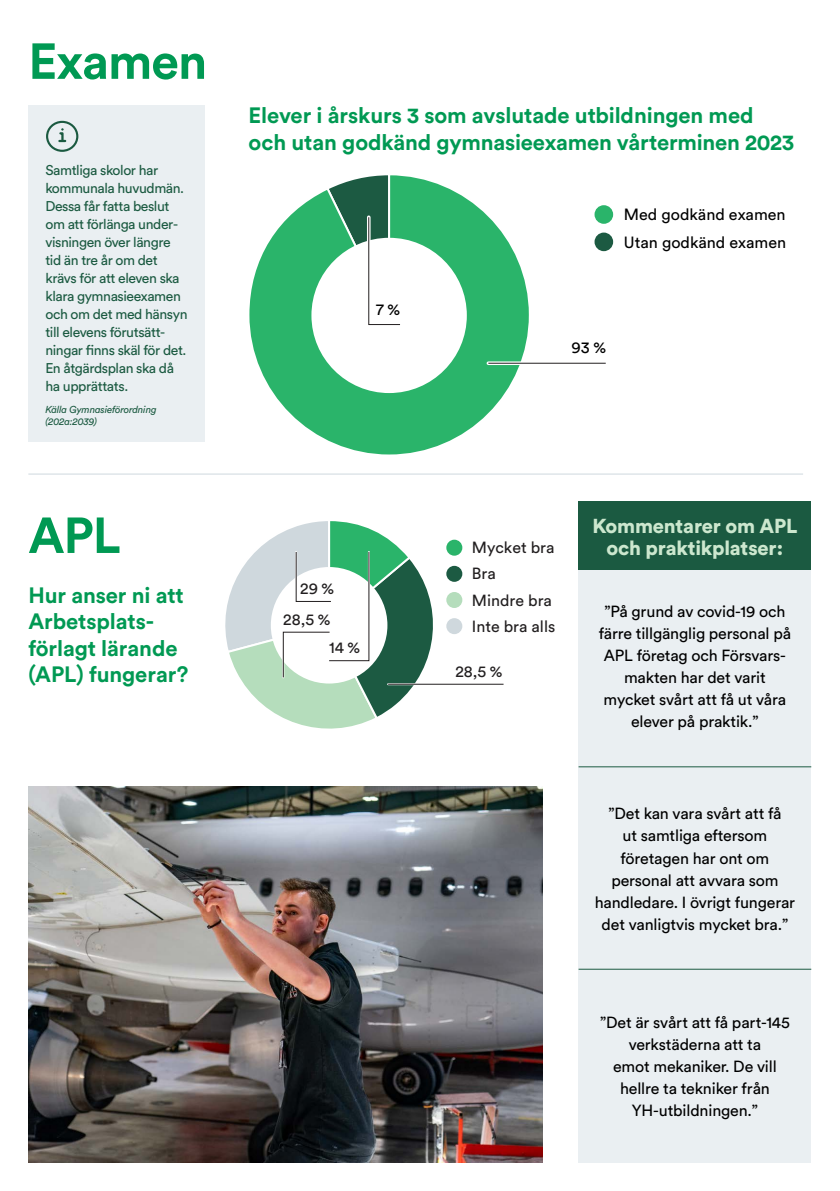
<style>
.page{position:relative;width:840px;height:1191px;background:#fff}
.page>*{position:absolute;margin:0;border:0;box-sizing:border-box;transform-origin:0 0}
.t1{font:700 50px "Circular Std";letter-spacing:-.02em;color:#009953}
.t2{font:700 22px/26.4px "Circular Std";letter-spacing:-.005em;color:#009953}
.t3{font:900 20px/22px "Circular Std";letter-spacing:-.01em;color:#cce7ce;text-align:center}
.t4{font:16.2px "Circular Std";color:#000}
.t5{font:16px/22px "Circular Std";letter-spacing:-.01em;color:#000;text-align:center}
.t6{font:16px/26.2px "Circular Std";color:#221f20}
.t7{font:14px/18px "Circular Std";letter-spacing:-.03em;color:#1b5a41}
.t8{font:italic 10px/12px "Circular Std";letter-spacing:-.02em;color:#1b5a41}
</style>
<div class="page">
<div style="left:578px;top:564px;width:232px;height:598px;background:#eaeff2"></div>
<hr style="left:578px;top:766px;width:232px;height:1px;background:#1b5a41">
<hr style="left:578px;top:968px;width:232px;height:1px;background:#1b5a41">
<div style="left:578px;top:502px;width:232px;height:68px;background:#1b5a41"></div>
<img style="left:28px;top:787px;width:514px;height:375px">
<hr style="left:28px;top:473px;width:774px;height:1px;background:#ced8de">
<div style="left:28px;top:105px;width:177px;height:336px;background:#eaeff2"></div>
<svg style="left:58px;top:128px;width:7px;height:14px"></svg>
<div style="left:46px;top:121px;width:32px;height:31px;border:2px solid #1b5a41;border-radius:50%"></div>
<svg style="left:225px;top:521px;width:278px;height:208px"></svg>
<svg style="left:249px;top:191px;width:270px;height:264px"></svg>
<div style="left:311px;top:238px;width:155px;height:155px;background:#fff;border-radius:50%"></div>
<div style="left:594px;top:232px;width:18px;height:19px;background:#1c5a42;border-radius:50%"></div>
<div style="left:594px;top:205px;width:18px;height:19px;background:#2ab46a;border-radius:50%"></div>
<svg style="left:324px;top:175px;width:285px;height:192px"></svg>
<h1 class="t1" style="left:28px;top:29px;width:180px">Examen</h1>
<p class="t7" style="left:45px;top:160px;width:144px">Samtliga skolor har kommunala huvudmän.<br>Dessa får fatta beslut om att förlänga under&shy;visningen över längre tid än tre år om det krävs för att eleven ska klara gymnasieexamen och om det med hänsyn till elevens förutsätt&shy;ningar finns skäl för det.<br>En åtgärdsplan ska då ha upprättats.</p>
<p class="t8" style="left:45px;top:403px;width:113px">Källa Gymnasieförordning (202a:2039)</p>
<h1 class="t1" style="left:28px;top:503px;width:94px">APL</h1>
<h2 class="t2" style="left:28px;top:581px;width:161px">Hur anser ni att<br>Arbetsplats&shy;förlagt lärande (APL) fungerar?</h2>
<h2 class="t2" style="left:248px;top:102px;width:547px">Elever i årskurs 3 som avslutade utbildningen med och utan godkänd gymnasieexamen vårterminen 2023</h2>
<p class="t4" style="left:623px;top:205px;width:163px">Med godkänd examen</p>
<p class="t4" style="left:376px;top:299px;width:26px">7 %</p>
<p class="t4" style="left:623px;top:232px;width:164px">Utan godkänd examen</p>
<p class="t4" style="left:571px;top:337px;width:36px">93 %</p>
<p class="t6" style="left:283px;top:573px;width:53px;line-height:30.8px;text-align:right">29 %<br>28,5 %</p>
<p class="t6" style="left:329px;top:634px;width:33px">14 %</p>
<p class="t6" style="left:471px;top:534px;width:84px">Mycket bra</p>
<p class="t6" style="left:471px;top:560px;width:85px">Bra<br>Mindre bra<br>Inte bra alls</p>
<p class="t6" style="left:455px;top:658px;width:49px">28,5 %</p>
<p class="t3" style="left:592px;top:514px;width:206px">Kommentarer om APL och praktikplatser:</p>
<p class="t5" style="left:598px;top:600px;width:194px">”På grund av covid-19 och färre tillgänglig personal på<br>APL företag och Försvars&shy;makten har det varit mycket svårt att få ut våra elever på praktik.”</p>
<p class="t5" style="left:594px;top:802px;width:202px">”Det kan vara svårt att få<br>ut samtliga eftersom företagen har ont om personal att avvara som handledare. I övrigt fungerar det vanligtvis mycket bra.”</p>
<p class="t5" style="left:599px;top:1011px;width:191px">”Det är svårt att få part-145 verkstäderna att ta<br>emot mekaniker. De vill hellre ta tekniker från<br>YH-utbildningen.”</p>
</div>
